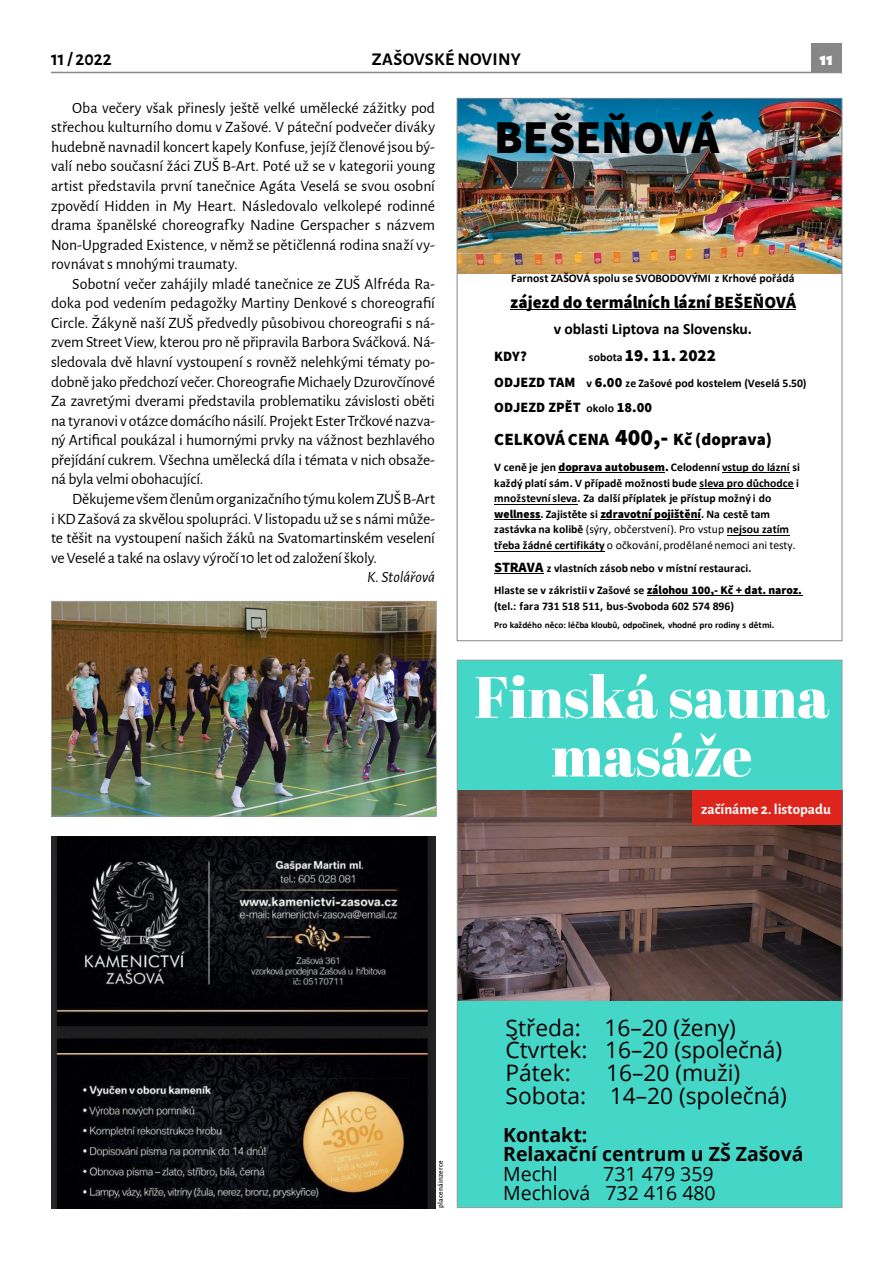
<style>
.page{position:relative;width:893px;height:1263px;background:#fff}
.page>*{position:absolute;margin:0;border:0;box-sizing:border-box;transform-origin:0 0}
.t1{font:58.5px/58.5px "abril fatface regular";color:#fff;text-align:center}
.t2{font:900 46.8px "Source Sans Pro";color:#000}
.t3{font:22.8px/22.8px "open sans regular";color:#0a0203}
.t4{font:19.5px/19.5px "open sans bold";color:#0a0203}
.t5{font:19.5px/19.5px "open sans regular";color:#0a0203;text-align:right}
.t6{font:700 18px "Alegreya Sans";letter-spacing:.015em;color:#000}
.t7{font:900 18px "Alegreya Sans";color:#fff}
.t8{font:900 17.1px "Source Sans Pro";color:#000}
.t9{font:15.75px/19.5px "Alegreya Sans";letter-spacing:-.01em;color:#000;text-align:justify}
.t10{font:italic 15.75px "Alegreya Sans";letter-spacing:-.01em;color:#000}
.t11{font:700 15.6px "Calibri";letter-spacing:-.005em;color:#000}
.t12{font:700 15px "Alegreya Sans";color:#fff}
.t13{font:900 14.1px "Source Sans Pro";letter-spacing:.01em;color:#000}
.t14{font:700 11.7px/15.6px "Calibri";letter-spacing:.005em;color:#000;text-align:justify}
.t15{font:11.7px/15.6px "Calibri";letter-spacing:.015em;color:#000}
.t16{font:900 11.7px "Source Sans Pro";color:#000}
.t17{font:700 9.3px "Calibri";letter-spacing:-.01em;color:#000}
.t18{font:500 7.5px "Alegreya Sans";letter-spacing:.015em;color:#000}
.s1{font-family:"Calibri";font-weight:700;font-size:11.7px}
.s2{font-family:"Source Sans Pro";font-weight:900;font-size:14.1px}
.s3{font-size:23.4px}
.s4{font-family:"Source Sans Pro";font-weight:900}
.s5{font-family:"Calibri";font-weight:700}
.s6{font-weight:700}
</style>
<div class="page">
<div style="left:811px;top:43px;width:31px;height:30px;background:#878787"></div>
<hr style="left:51px;top:72px;width:791px;height:1px;background:#878787">
<img style="left:51px;top:836px;width:385px;height:372px">
<img style="left:459px;top:100px;width:381px;height:173px">
<hr style="left:510px;top:309px;width:286px;height:1px;background:#000">
<hr style="left:559px;top:472px;width:106px;height:1px;background:#000">
<hr style="left:722px;top:472px;width:68px;height:1px;background:#000">
<hr style="left:700px;top:488px;width:94px;height:1px;background:#000">
<hr style="left:494px;top:504px;width:84px;height:1px;background:#000">
<hr style="left:494px;top:519px;width:47px;height:1px;background:#000">
<hr style="left:601px;top:519px;width:100px;height:1px;background:#000">
<hr style="left:727px;top:535px;width:62px;height:1px;background:#000">
<hr style="left:494px;top:550px;width:110px;height:1px;background:#000">
<hr style="left:494px;top:573px;width:49px;height:1px;background:#000">
<hr style="left:647px;top:595px;width:155px;height:1px;background:#000">
<img style="left:53px;top:603px;width:382px;height:211px">
<div style="left:51px;top:601px;width:386px;height:215px;border:1px solid #9d9d9c"></div>
<div style="left:457px;top:660px;width:385px;height:547px;background:#44d7c8"></div>
<img style="left:459px;top:790px;width:381px;height:210px">
<div style="left:693px;top:791px;width:149px;height:34px;background:#dd251d"></div>
<p class="t6" style="left:51px;top:46px;width:62px">11 / 2022</p>
<p class="t6" style="left:372px;top:46px;width:151px">Zašovské noviny</p>
<p class="t7" style="left:820px;top:45px;width:15px">11</p>
<p class="t9" style="left:51px;top:97px;width:386px;text-indent:21px">Oba večery však přinesly ještě velké umělecké zážitky pod střechou kulturního domu v Zašové. V páteční podvečer diváky hudebně navnadil koncert kapely Konfuse, jejíž členové jsou bý&shy;valí nebo současní žáci ZUŠ B-Art. Poté už se v kategorii young artist představila první tanečnice Agáta Veselá se svou osobní zpovědí Hidden in My Heart. Následovalo velkolepé rodinné drama španělské choreografky Nadine Gerspacher s názvem Non-Upgraded Existence, v němž se pětičlenná rodina snaží vy&shy;rovnávat s mnohými traumaty.</p>
<p class="t9" style="left:51px;top:273px;width:386px;text-indent:21px">Sobotní večer zahájily mladé tanečnice ze ZUŠ Alfréda Ra&shy;doka pod vedením pedagožky Martiny Denkové s choreografií Circle. Žákyně naší ZUŠ předvedly působivou choreografii s ná&shy;zvem Street View, kterou pro ně připravila Barbora Sváčková. Ná&shy;sledovala dvě hlavní vystoupení s rovněž nelehkými tématy po&shy;dobně jako předchozí večer. Choreografie Michaely Dzurovčínové Za zavretými dverami představila problematiku závislosti oběti na tyranovi v otázce domácího násilí. Projekt Ester Trčkové nazva&shy;ný Artifical poukázal i humornými prvky na vážnost bezhlavého přejídání cukrem. Všechna umělecká díla i témata v nich obsaže&shy;ná byla velmi obohacující.</p>
<p class="t9" style="left:51px;top:488px;width:386px;text-indent:21px">Děkujeme všem členům organizačního týmu kolem ZUŠ B-Art i KD Zašová za skvělou spolupráci. V listopadu už se s námi může&shy;te těšit na vystoupení našich žáků na Svatomartinském veselení ve Veselé a také na oslavy výročí 10 let od založení školy.</p>
<p class="t10" style="left:367px;top:566px;width:69px">K. Stolářová</p>
<h2 class="t2" style="left:494px;top:105px;width:226px">BEŠEŇOVÁ</h2>
<p class="t14" style="left:511px;top:270px;width:285px">Farnost ZAŠOVÁ spolu se SVOBODOVÝMI z Krhové pořádá</p>
<p class="t8" style="left:510px;top:290px;width:287px">zájezd do termálních lázní BEŠEŇOVÁ</p>
<p class="t11" style="left:554px;top:318px;width:200px">v oblasti Liptova na Slovensku.</p>
<p class="t13" style="left:494px;top:347px;width:34px">KDY?</p>
<p class="t8" style="left:589px;top:344px;width:129px"><span class="s1">sobota</span> 19. 11. 2022</p>
<p class="t14" style="left:494px;top:375px;width:314px"><span class="s2">ODJEZD TAM</span> v <span class="s2">6.00</span> ze Zašové pod kostelem (Veselá 5.50)</p>
<p class="t13" style="left:494px;top:397px;width:159px">ODJEZD ZPĚT <span class="s1">okolo</span> 18.00</p>
<p class="t8" style="left:494px;top:428px;width:279px">CELKOVÁ CENA <span class="s3">400,-</span> Kč (doprava)</p>
<p class="t14" style="left:494px;top:459px;width:307px">V ceně je jen <span class="s4">doprava autobusem.</span> Celodenní vstup do lázní si každý platí sám. V případě možnosti bude sleva pro důchodce i množstevní sleva. Za další příplatek je přístup možný i do</p>
<p class="t16" style="left:494px;top:506px;width:277px">wellness<span class="s5">. Zajistěte si</span> zdravotní pojištění<span class="s5">. Na cestě tam</span></p>
<p class="t15" style="left:494px;top:521px;width:303px"><span class="s6">zastávka na kolibě</span> (sýry, občerstvení). Pro vstup <span class="s6">nejsou zatím třeba žádné certifikáty</span> o očkování, prodělané nemoci ani testy.</p>
<p class="t14" style="left:494px;top:557px;width:309px;line-height:21.9px"><span class="s2">STRAVA</span> z vlastních zásob nebo v místní restauraci.<br>Hlaste se v zákristii v Zašové se <span class="s4">zálohou 100,- Kč + dat. naroz.</span></p>
<p class="t14" style="left:494px;top:598px;width:241px">(tel.: fara 731 518 511, bus-Svoboda 602 574 896)</p>
<p class="t17" style="left:494px;top:618px;width:282px">Pro každého něco: léčba kloubů, odpočinek, vhodné pro rodiny s dětmi.</p>
<h1 class="t1" style="left:474px;top:666px;width:356px">Finská sauna masáže</h1>
<p class="t12" style="left:701px;top:798px;width:131px">začínáme 2. listopadu</p>
<p class="t18" style="left:435px;top:1208px;width:49px;rotate:-90deg">placená inzerce</p>
<h3 class="t3" style="left:506px;top:1015px;width:278px">Středa: 16–20 (ženy)<br>Čtvrtek: 16–20 (společná)<br>Pátek:</h3>
<h3 class="t3" style="left:506px;top:1061px;width:283px;text-indent:101px">16–20 (muži)<br>Sobota: 14–20 (společná)</h3>
<p class="t4" style="left:503px;top:1124px;width:302px">Kontakt:<br>Relaxační centrum u ZŠ Zašová</p>
<p class="t5" style="left:503px;top:1163px;width:56px">Mechl</p>
<p class="t5" style="left:503px;top:1163px;width:214px">731 479 359<br>Mechlová 732 416 480</p>
</div>
